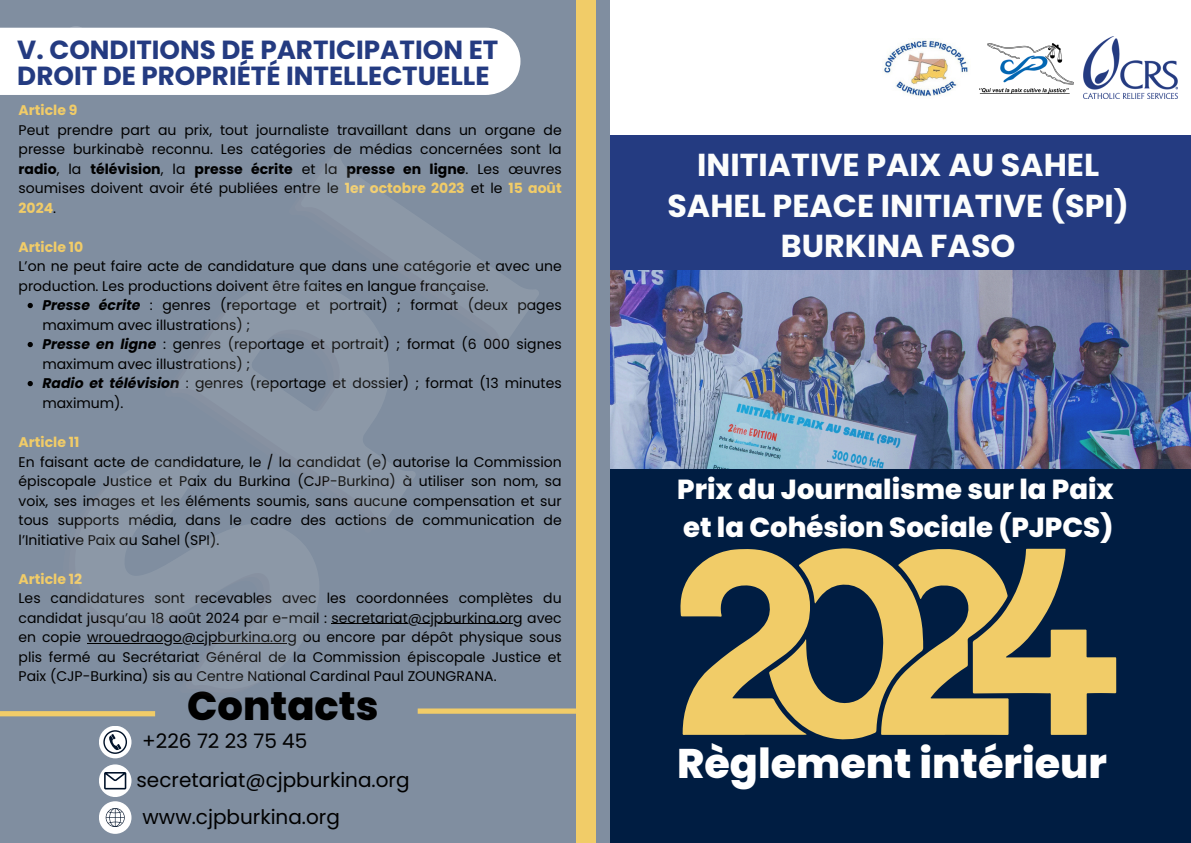
<style>
.page{position:relative;width:1191px;height:843px;background:#fff}
.page>*{position:absolute;margin:0;border:0;box-sizing:border-box;transform-origin:0 0}
.t1{font:800 41.3px "Poppins";color:#fff}
.t2{font:800 40px "Poppins";color:#000}
.t3{font:700 31.7px/40.2px "Poppins";color:#fcfdfc;text-align:center}
.t4{font:800 27.5px/38.2px "Poppins";color:#fff}
.t5{font:700 26.2px/25.8px "Poppins";color:#243b81}
.t6{font:20px "Poppins";color:#000}
.t7{font:14px/19.5px "Poppins";color:#000}
.t8{font:700 14px "Poppins";color:#f1cc68}
.s1{font-weight:700}
.s2{font-weight:700;color:#f1cc68}
.s3{font-weight:700;font-style:italic}
</style>
<div class="page">
<div style="left:0;top:0;width:1190px;height:842px;background:#808ea0"></div>
<img style="left:610px;top:270px;width:580px;height:199px">
<div style="left:99px;top:801px;width:32px;height:32px;background:#fff;border-radius:50%"></div>
<svg style="left:106px;top:808px;width:18px;height:18px"></svg>
<svg style="left:732px;top:422px;width:22px;height:22px"></svg>
<div style="left:65px;top:26px;width:22px;height:21px;background:#b2bac6;border-radius:50%"></div>
<div style="left:576px;top:0;width:19px;height:842px;background:#f1cc68"></div>
<div style="left:417px;top:708px;width:159px;height:5px;background:#f1cc68"></div>
<div style="left:99px;top:725px;width:32px;height:33px;background:#fff;border-radius:50%"></div>
<svg style="left:103px;top:730px;width:24px;height:23px"></svg>
<svg style="left:99px;top:764px;width:32px;height:32px"></svg>
<svg style="left:104px;top:771px;width:22px;height:18px"></svg>
<svg style="left:0;top:711px;width:26px;height:5px"></svg>
<div style="left:610px;top:469px;width:580px;height:373px;background:#001d42"></div>
<svg style="left:680px;top:548px;width:436px;height:191px"></svg>
<div style="left:610px;top:127px;width:580px;height:143px;background:#243b81"></div>
<svg style="left:28px;top:303px;width:5px;height:5px"></svg>
<svg style="left:28px;top:342px;width:5px;height:5px"></svg>
<svg style="left:28px;top:381px;width:5px;height:5px"></svg>
<hr style="left:331px;top:623px;width:191px;height:1px;background:#000">
<div style="left:0;top:28px;width:520px;height:67px;background:#fff"></div>
<div style="left:610px;top:0;width:580px;height:135px;background:#fff"></div>
<img style="left:884px;top:40px;width:84px;height:56px">
<img style="left:1083px;top:37px;width:94px;height:61px">
<img style="left:979px;top:43px;width:93px;height:50px">
<svg style="left:26px;top:643px;width:261px;height:86px"></svg>
<p class="t5" style="left:17px;top:37px;width:482px">V. CONDITIONS DE PARTICIPATION ET<br>DROIT DE PROPRIÉTÉ INTELLECTUELLE</p>
<p class="t8" style="left:19px;top:100px;width:60px">Article 9</p>
<p class="t7" style="left:19px;top:120px;width:544px;text-align:justify">Peut prendre part au prix, tout journaliste travaillant dans un organe de presse burkinabè reconnu. Les catégories de médias concernées sont la <span class="s1">radio</span>, la <span class="s1">télévision</span>, la <span class="s1">presse écrite</span> et la <span class="s1">presse en ligne</span>. Les œuvres soumises doivent avoir été publiées entre le <span class="s2">1er octobre 2023</span> et le <span class="s2">15 août 2024</span>.</p>
<p class="t8" style="left:19px;top:237px;width:66px">Article 10</p>
<p class="t7" style="left:19px;top:256px;width:544px">L’on ne peut faire acte de candidature que dans une catégorie et avec une production. Les productions doivent être faites en langue française.</p>
<p class="t7" style="left:42px;top:295px;width:520px"><span class="s3">Presse écrite</span> : genres (reportage et portrait) ; format (deux pages maximum avec illustrations) ;</p>
<p class="t7" style="left:42px;top:334px;width:520px"><span class="s3">Presse en ligne</span> : genres (reportage et portrait) ; format (6 000 signes maximum avec illustrations) ;</p>
<p class="t7" style="left:42px;top:373px;width:520px"><span class="s3">Radio et télévision</span> : genres (reportage et dossier) ; format (13 minutes maximum).</p>
<p class="t8" style="left:19px;top:432px;width:62px">Article 11</p>
<p class="t7" style="left:19px;top:451px;width:544px;text-align:justify">En faisant acte de candidature, le / la candidat (e) autorise la Commission épiscopale Justice et Paix du Burkina (CJP-Burkina) à utiliser son nom, sa voix, ses images et les éléments soumis, sans aucune compensation et sur tous supports média, dans le cadre des actions de communication de l’Initiative Paix au Sahel (SPI).</p>
<p class="t8" style="left:19px;top:568px;width:65px">Article 12</p>
<h2 class="t7" style="left:19px;top:588px;width:544px">Les candidatures sont recevables avec les coordonnées complètes du candidat jusqu’au 18 août 2024 par e-mail : secretariat@cjpburkina.org avec</h2>
<p class="t7" style="left:19px;top:627px;width:544px">en copie wrouedraogo@cjpburkina.org ou encore par dépôt physique sous</p>
<h6 class="t7" style="left:19px;top:646px;width:544px">plis fermé au Secrétariat Général de la Commission épiscopale Justice et<br>Paix (CJP-Burkina) sis au Centre National Cardinal Paul ZOUNGRANA.</h6>
<p class="t2" style="left:187px;top:678px;width:193px">Contacts</p>
<h1 class="t6" style="left:142px;top:727px;width:166px">+226 72 23 75 45</h1>
<p class="t6" style="left:136px;top:765px;width:274px">secretariat@cjpburkina.org</p>
<h4 class="t6" style="left:142px;top:802px;width:199px">www.cjpburkina.org</h4>
<h6 class="t3" style="left:667px;top:145px;width:463px">INITIATIVE PAIX AU SAHEL<br>SAHEL PEACE INITIATIVE (SPI)<br>BURKINA FASO</h6>
<p class="t4" style="left:677px;top:469px;width:438px">Prix du Journalisme sur la Paix et la Cohésion Sociale (PJPCS)</p>
<h6 class="t1" style="left:677px;top:734px;width:431px">Règlement intérieur</h6>
</div>
